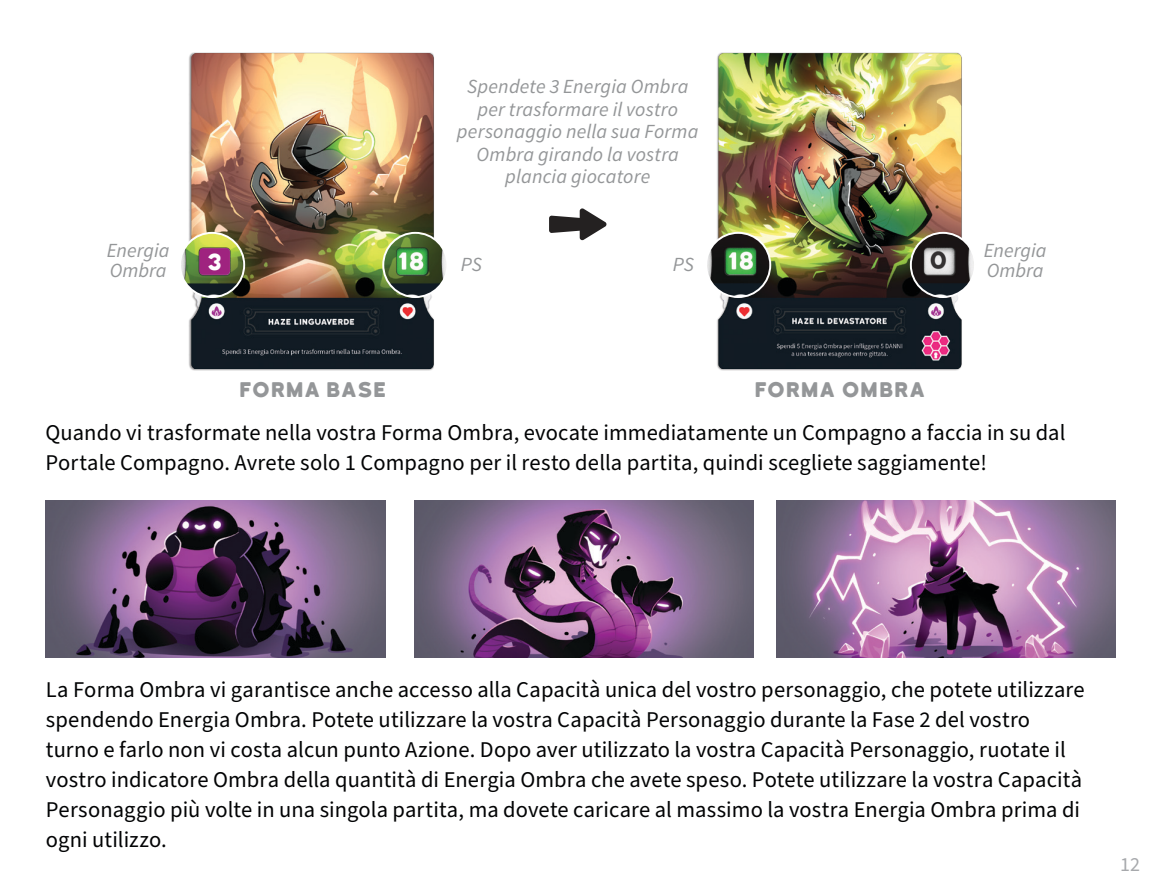
<style>
.page{position:relative;width:1161px;height:892px;background:#fff}
.page>*{position:absolute;margin:0;border:0;box-sizing:border-box;transform-origin:0 0}
.Body{font:22.5px/30px "Source Sans Pro";letter-spacing:.005em;color:#020304}
.t1{font:21.75px "Katahdin Round";color:#fff}
.Body-2{font:italic 20px/22.5px "Source Sans Pro";letter-spacing:.005em;color:#949698}
.Body-3{font:20px "Katahdin Round";letter-spacing:.03em;color:#949698}
.Body-4{font:20px "Katahdin Round";color:#949698}
.t2{font:20px "Source Sans Pro";color:#a7a9ac}
</style>
<div class="page">
<img style="left:46px;top:501px;width:339px;height:157px">
<img style="left:414px;top:501px;width:340px;height:156px">
<img style="left:776px;top:501px;width:339px;height:157px">
<svg style="left:549px;top:208px;width:58px;height:33px"></svg>
<img style="left:717px;top:53px;width:245px;height:316px">
<img style="left:706px;top:233px;width:64px;height:64px;border-radius:32px">
<div style="left:705px;top:232px;width:66px;height:66px;border:2px solid #fff;border-radius:50%"></div>
<img style="left:911px;top:233px;width:64px;height:64px;border-radius:32px">
<div style="left:910px;top:232px;width:66px;height:66px;border:2px solid #fff;border-radius:50%"></div>
<img style="left:188px;top:53px;width:246px;height:316px">
<img style="left:180px;top:233px;width:64px;height:64px;border-radius:32px">
<div style="left:179px;top:232px;width:66px;height:66px;border:2px solid #fff;border-radius:50%"></div>
<img style="left:383px;top:233px;width:64px;height:64px;border-radius:32px">
<div style="left:382px;top:232px;width:66px;height:66px;border:2px solid #fff;border-radius:50%"></div>
<div style="left:199px;top:248px;width:31px;height:27px;background:#9f237f;border-radius:4px"></div>
<p class="Body-2" style="left:457px;top:75px;width:243px;text-align:center">Spendete 3 Energia Ombra per trasformare il vostro personaggio nella sua Forma<br>Ombra girando la vostra plancia giocatore</p>
<p class="Body-2" style="left:107px;top:241px;width:64px;line-height:20px">Energia<br>Ombra</p>
<p class="Body-2" style="left:984px;top:241px;width:64px;line-height:20px">Energia<br>Ombra</p>
<p class="t1" style="left:207px;top:248px;width:17px">3</p>
<p class="Body-2" style="left:461px;top:253px;width:23px">PS</p>
<p class="Body-2" style="left:673px;top:253px;width:22px">PS</p>
<p class="Body-4" style="left:240px;top:377px;width:149px">FORMA BASE</p>
<p class="Body-3" style="left:755px;top:377px;width:173px">FORMA OMBRA</p>
<p class="Body" style="left:45px;top:418px;width:1021px">Quando vi trasformate nella vostra Forma Ombra, evocate immediatamente un Compagno a faccia in su dal<br>Portale Compagno. Avrete solo 1 Compagno per il resto della partita, quindi scegliete saggiamente!</p>
<p class="Body" style="left:46px;top:675px;width:1040px">La Forma Ombra vi garantisce anche accesso alla Capacità unica del vostro personaggio, che potete utilizzare spendendo Energia Ombra. Potete utilizzare la vostra Capacità Personaggio durante la Fase 2 del vostro turno e farlo non vi costa alcun punto Azione. Dopo aver utilizzato la vostra Capacità Personaggio, ruotate il vostro indicatore Ombra della quantità di Energia Ombra che avete speso. Potete utilizzare la vostra Capacità Personaggio più volte in una singola partita, ma dovete caricare al massimo la vostra Energia Ombra prima di ogni utilizzo.</p>
<p class="t2" style="left:1120px;top:851px;width:21px">12</p>
</div>
